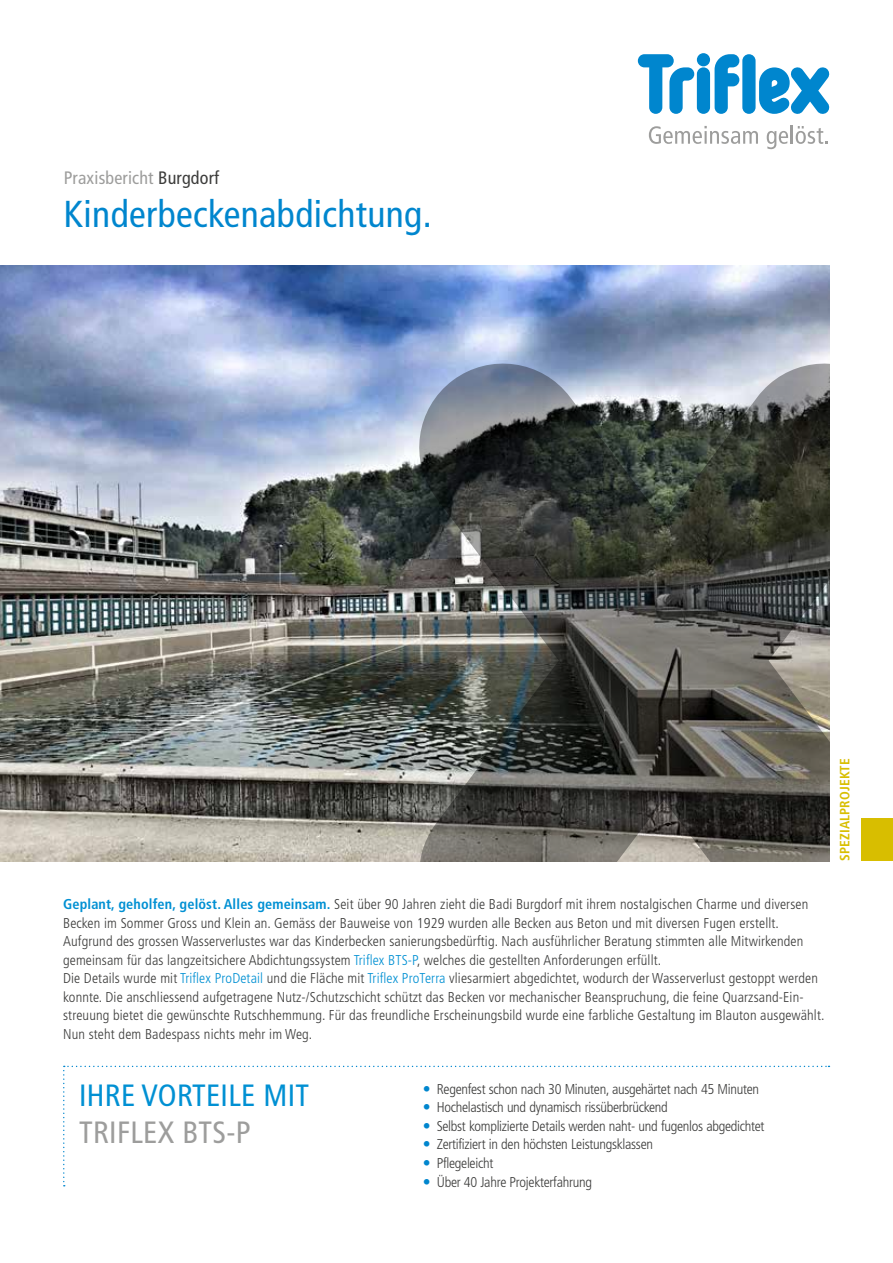
<style>
.page{position:relative;width:893px;height:1263px;background:#fff}
.page>*{position:absolute;margin:0;border:0;box-sizing:border-box;transform-origin:0 0}
.t1{font:condensed 37.5px "Frutiger LT Pro";letter-spacing:.01em;color:#0086ce}
.t2{font:condensed 30.75px "Frutiger LT Pro";letter-spacing:.01em;color:#0090d3}
.t3{font:condensed 30.75px "Frutiger LT Pro";letter-spacing:.01em;color:#9d9d9c}
.t4{font:condensed 18px "Frutiger LT Pro";letter-spacing:.01em;color:#9d9d9c}
.t5{font:300 condensed 14.25px/18.6px "Frutiger LT Pro";letter-spacing:.01em;color:#3c3c3b}
.t6{font:300 condensed 14.25px/18.6px "Frutiger LT Pro";letter-spacing:-.02em;color:#3c3c3b}
.t7{font:700 condensed 13.5px "Frutiger LT Pro";letter-spacing:.01em;color:#d8be00}
.s1{color:#3c3c3b}
.s2{font-weight:700;color:#0090d3}
.s3{color:#0090d3}
</style>
<div class="page">
<img style="left:0;top:266px;width:829px;height:595px">
<svg style="left:419px;top:364px;width:410px;height:497px"></svg>
<div style="left:861px;top:819px;width:32px;height:42px;background:#d8be00"></div>
<svg style="left:649px;top:126px;width:109px;height:18px"></svg>
<svg style="left:767px;top:125px;width:61px;height:24px"></svg>
<svg style="left:638px;top:54px;width:56px;height:60px"></svg>
<div style="left:697px;top:67px;width:13px;height:47px;background:#0086ce;border-radius:7px"></div>
<div style="left:697px;top:53px;width:13px;height:13px;background:#0086ce;border-radius:50%"></div>
<svg style="left:715px;top:54px;width:24px;height:60px"></svg>
<svg style="left:759px;top:67px;width:70px;height:47px"></svg>
<div style="left:742px;top:54px;width:14px;height:60px;background:#0086ce;border-radius:7px"></div>
<svg style="left:63px;top:1066px;width:766px;height:120px"></svg>
<p class="t4" style="left:64px;top:167px;width:157px">Praxisbericht <span class="s1">Burgdorf</span></p>
<h1 class="t1" style="left:64px;top:192px;width:369px">Kinderbeckenabdichtung.</h1>
<p class="t5" style="left:63px;top:895px;width:763px"><span class="s2">Geplant, geholfen, gelöst. Alles gemeinsam.</span> Seit über 90 Jahren zieht die Badi Burgdorf mit ihrem nostalgischen Charme und diversen Becken im Sommer Gross und Klein an. Gemäss der Bauweise von 1929 wurden alle Becken aus Beton und mit diversen Fugen erstellt.<br>Aufgrund des grossen Wasserverlustes war das Kinderbecken sanierungsbedürftig. Nach ausführlicher Beratung stimmten alle Mitwirkenden gemeinsam für das langzeitsichere Abdichtungssystem <span class="s3">Triflex BTS-P</span>, welches die gestellten Anforderungen erfüllt.<br>Die Details wurde mit <span class="s3">Triflex ProDetail</span> und die Fläche mit <span class="s3">Triflex ProTerra</span> vliesarmiert abgedichtet, wodurch der Wasserverlust gestoppt werden konnte. Die anschliessend aufgetragene Nutz-/Schutzschicht schützt das Becken vor mechanischer Beanspruchung, die feine Quarzsand-Ein&shy;streuung bietet die gewünschte Rutschhemmung. Für das freundliche Erscheinungsbild wurde eine farbliche Gestaltung im Blauton ausgewählt.<br>Nun steht dem Badespass nichts mehr im Weg.</p>
<h2 class="t2" style="left:79px;top:1077px;width:231px">IHRE VORTEILE MIT</h2>
<h2 class="t3" style="left:79px;top:1114px;width:173px">TRIFLEX BTS-P</h2>
<p class="t6" style="left:437px;top:1080px;width:329px">Regenfest schon nach 30 Minuten, ausgehärtet nach 45 Minuten Hochelastisch und dynamisch rissüberbrückend<br>Selbst komplizierte Details werden naht- und fugenlos abgedichtet Zertifiziert in den höchsten Leistungsklassen<br>Pflegeleicht<br>Über 40 Jahre Projekterfahrung</p>
<p class="t7" style="left:837px;top:861px;width:104px;rotate:-90deg">SPEZIALPROJEKTE</p>
</div>
